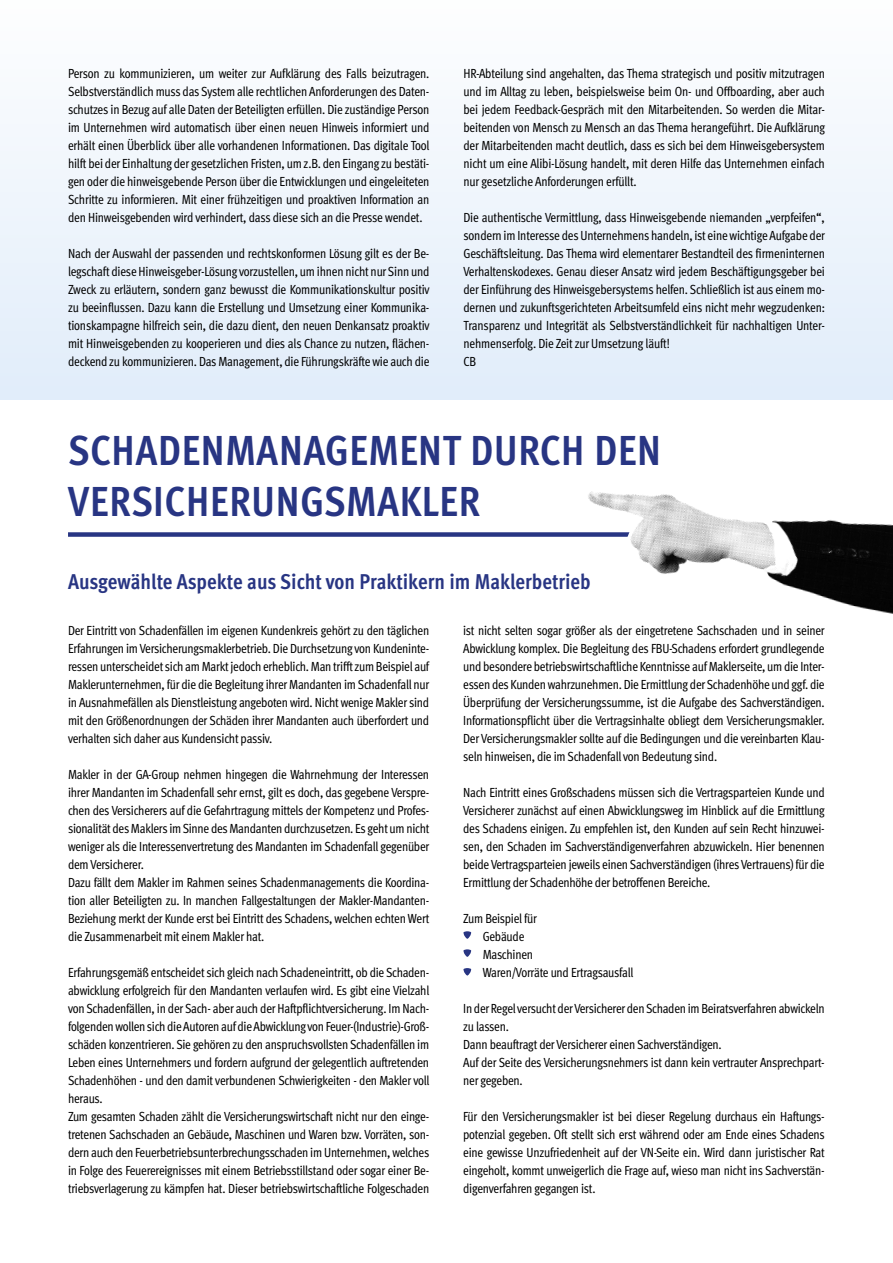
<style>
.page{position:relative;width:893px;height:1263px;background:#fff}
.page>*{position:absolute;margin:0;border:0;box-sizing:border-box;transform-origin:0 0}
.t1{font:700 condensed 42px/50.4px "Meta Pro";letter-spacing:.015em;color:#283583}
.t2{font:700 condensed 21.45px "Meta Pro";color:#283583}
.t3{font:condensed 13.2px/18px "Meta Pro";letter-spacing:-.02em;color:#000;text-align:justify}
</style>
<div class="page">
<div style="left:68px;top:532px;width:595px;height:5px;background:#283583"></div>
<div style="left:0;top:0;width:893px;height:400px;background:linear-gradient(to bottom,#fdfefe,#e1edfa)"></div>
<img style="left:560px;top:491px;width:333px;height:123px">
<svg style="left:463px;top:931px;width:8px;height:8px"></svg>
<svg style="left:463px;top:949px;width:8px;height:8px"></svg>
<svg style="left:463px;top:968px;width:8px;height:8px"></svg>
<p class="t3" style="left:68px;top:63px;width:363px">Person zu kommunizieren, um weiter zur Aufklärung des Falls beizutragen.<br>Selbstverständlich muss das System alle rechtlichen Anforderungen des Daten&shy;schutzes in Bezug auf alle Daten der Beteiligten erfüllen. Die zuständige Person im Unternehmen wird automatisch über einen neuen Hinweis informiert und erhält einen Überblick über alle vorhandenen Informationen. Das digitale Tool hilft bei der Einhaltung der gesetzlichen Fristen, um z.B. den Eingang zu bestäti&shy;gen oder die hinweisgebende Person über die Entwicklungen und eingeleiteten Schritte zu informieren. Mit einer frühzeitigen und proaktiven Information an den Hinweisgebenden wird verhindert, dass diese sich an die Presse wendet.</p>
<p class="t3" style="left:68px;top:243px;width:363px">Nach der Auswahl der passenden und rechtskonformen Lösung gilt es der Be&shy;legschaft diese Hinweisgeber-Lösung vorzustellen, um ihnen nicht nur Sinn und Zweck zu erläutern, sondern ganz bewusst die Kommunikationskultur positiv zu beeinflussen. Dazu kann die Erstellung und Umsetzung einer Kommunika&shy;tionskampagne hilfreich sein, die dazu dient, den neuen Denkansatz proaktiv mit Hinweisgebenden zu kooperieren und dies als Chance zu nutzen, flächen&shy;deckend zu kommunizieren. Das Management, die Führungskräfte wie auch die</p>
<p class="t3" style="left:463px;top:63px;width:363px">HR-Abteilung sind angehalten, das Thema strategisch und positiv mitzutragen und im Alltag zu leben, beispielsweise beim On- und Offboarding, aber auch bei jedem Feedback-Gespräch mit den Mitarbeitenden. So werden die Mitar&shy;beitenden von Mensch zu Mensch an das Thema herangeführt. Die Aufklärung der Mitarbeitenden macht deutlich, dass es sich bei dem Hinweisgebersystem nicht um eine Alibi-Lösung handelt, mit deren Hilfe das Unternehmen einfach nur gesetzliche Anforderungen erfüllt.</p>
<p class="t3" style="left:463px;top:207px;width:363px;text-align:left">Die authentische Vermittlung, dass Hinweisgebende niemanden „verpfeifen“, sondern im Interesse des Unternehmens handeln, ist eine wichtige Aufgabe der Geschäftsleitung. Das Thema wird elementarer Bestandteil des firmeninternen Verhaltenskodexes. Genau dieser Ansatz wird jedem Beschäftigungsgeber bei der Einführung des Hinweisgebersystems helfen. Schließlich ist aus einem mo&shy;dernen und zukunftsgerichteten Arbeitsumfeld eins nicht mehr wegzudenken:<br>Transparenz und Integrität als Selbstverständlichkeit für nachhaltigen Unter&shy;nehmenserfolg. Die Zeit zur Umsetzung läuft!<br>CB</p>
<h1 class="t1" style="left:68px;top:423px;width:594px">SCHADENMANAGEMENT DURCH DEN<br>VERSICHERUNGSMAKLER</h1>
<h2 class="t2" style="left:68px;top:565px;width:524px">Ausgewählte Aspekte aus Sicht von Praktikern im Maklerbetrieb</h2>
<p class="t3" style="left:68px;top:620px;width:363px">Der Eintritt von Schadenfällen im eigenen Kundenkreis gehört zu den täglichen Erfahrungen im Versicherungsmaklerbetrieb. Die Durchsetzung von Kundeninte&shy;ressen unterscheidet sich am Markt jedoch erheblich. Man trifft zum Beispiel auf Maklerunternehmen, für die die Begleitung ihrer Mandanten im Schadenfall nur in Ausnahmefällen als Dienstleistung angeboten wird. Nicht wenige Makler sind mit den Größenordnungen der Schäden ihrer Mandanten auch überfordert und verhalten sich daher aus Kundensicht passiv.</p>
<p class="t3" style="left:68px;top:764px;width:363px;text-align:left">Makler in der GA-Group nehmen hingegen die Wahrnehmung der Interessen ihrer Mandanten im Schadenfall sehr ernst, gilt es doch, das gegebene Verspre&shy;chen des Versicherers auf die Gefahrtragung mittels der Kompetenz und Profes&shy;sionalität des Maklers im Sinne des Mandanten durchzusetzen. Es geht um nicht weniger als die Interessenvertretung des Mandanten im Schadenfall gegenüber dem Versicherer.<br>Dazu fällt dem Makler im Rahmen seines Schadenmanagements die Koordina&shy;tion aller Beteiligten zu. In manchen Fallgestaltungen der Makler-Mandanten-Beziehung merkt der Kunde erst bei Eintritt des Schadens, welchen echten Wert die Zusammenarbeit mit einem Makler hat.</p>
<p class="t3" style="left:68px;top:962px;width:363px;text-align:left">Erfahrungsgemäß entscheidet sich gleich nach Schadeneintritt, ob die Schaden&shy;abwicklung erfolgreich für den Mandanten verlaufen wird. Es gibt eine Vielzahl von Schadenfällen, in der Sach- aber auch der Haftpflichtversicherung. Im Nach&shy;folgenden wollen sich die Autoren auf die Abwicklung von Feuer-(Industrie)-Groß&shy;schäden konzentrieren. Sie gehören zu den anspruchsvollsten Schadenfällen im Leben eines Unternehmers und fordern aufgrund der gelegentlich auftretenden Schadenhöhen - und den damit verbundenen Schwierigkeiten - den Makler voll heraus.<br>Zum gesamten Schaden zählt die Versicherungswirtschaft nicht nur den einge&shy;tretenen Sachschaden an Gebäude, Maschinen und Waren bzw. Vorräten, son&shy;dern auch den Feuerbetriebsunterbrechungsschaden im Unternehmen, welches in Folge des Feuerereignisses mit einem Betriebsstillstand oder sogar einer Be&shy;triebsverlagerung zu kämpfen hat. Dieser betriebswirtschaftliche Folgeschaden</p>
<p class="t3" style="left:463px;top:620px;width:363px">ist nicht selten sogar größer als der eingetretene Sachschaden und in seiner Abwicklung komplex. Die Begleitung des FBU-Schadens erfordert grundlegende und besondere betriebswirtschaftliche Kenntnisse auf Maklerseite, um die Inter&shy;essen des Kunden wahrzunehmen. Die Ermittlung der Schadenhöhe und ggf. die Überprüfung der Versicherungssumme, ist die Aufgabe des Sachverständigen.<br>Informationspflicht über die Vertragsinhalte obliegt dem Versicherungsmakler.<br>Der Versicherungsmakler sollte auf die Bedingungen und die vereinbarten Klau&shy;seln hinweisen, die im Schadenfall von Bedeutung sind.</p>
<p class="t3" style="left:463px;top:782px;width:363px">Nach Eintritt eines Großschadens müssen sich die Vertragsparteien Kunde und Versicherer zunächst auf einen Abwicklungsweg im Hinblick auf die Ermittlung des Schadens einigen. Zu empfehlen ist, den Kunden auf sein Recht hinzuwei&shy;sen, den Schaden im Sachverständigenverfahren abzuwickeln. Hier benennen beide Vertragsparteien jeweils einen Sachverständigen (ihres Vertrauens) für die Ermittlung der Schadenhöhe der betroffenen Bereiche.</p>
<p class="t3" style="left:483px;top:908px;width:152px;text-align:left;text-indent:-20px">Zum Beispiel für<br>Gebäude<br>Maschinen<br>Waren/Vorräte und Ertragsausfall</p>
<p class="t3" style="left:463px;top:998px;width:363px;text-align:left">In der Regel versucht der Versicherer den Schaden im Beiratsverfahren abwickeln zu lassen.<br>Dann beauftragt der Versicherer einen Sachverständigen.<br>Auf der Seite des Versicherungsnehmers ist dann kein vertrauter Ansprechpart&shy;ner gegeben.</p>
<p class="t3" style="left:463px;top:1106px;width:363px">Für den Versicherungsmakler ist bei dieser Regelung durchaus ein Haftungs&shy;potenzial gegeben. Oft stellt sich erst während oder am Ende eines Schadens eine gewisse Unzufriedenheit auf der VN-Seite ein. Wird dann juristischer Rat eingeholt, kommt unweigerlich die Frage auf, wieso man nicht ins Sachverstän&shy;digenverfahren gegangen ist.</p>
</div>
